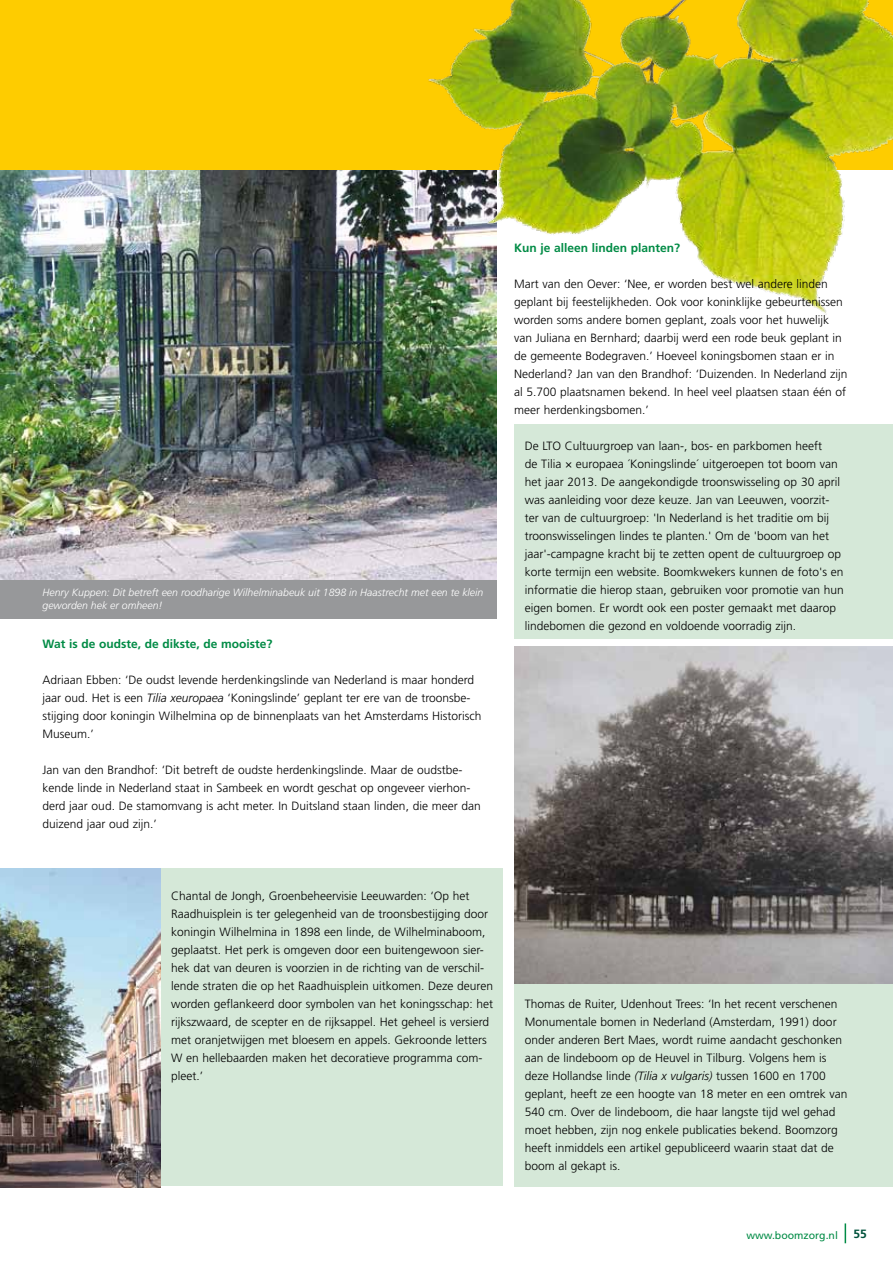
<style>
.page{position:relative;width:893px;height:1263px;background:#fff}
.page>*{position:absolute;margin:0;border:0;box-sizing:border-box;transform-origin:0 0}
.t1{font:300 12px/18px "Frutiger";color:#000}
.t2{font:700 12px "Frutiger";color:#008b45}
.t3{font:700 12px "Frutiger";color:#00523c}
.t4{font:italic 300 10.5px/12.6px "Frutiger";color:#fff}
.t5{font:10.5px "Frutiger";color:#008b45}
.s1{font-style:italic}
</style>
<div class="page">
<svg style="left:845px;top:1223px;width:1px;height:20px"></svg>
<img style="left:0;top:170px;width:496px;height:410px">
<div style="left:140px;top:868px;width:363px;height:318px;background:#d5e8d8"></div>
<div style="left:514px;top:852px;width:379px;height:334px;background:#d5e8d8"></div>
<div style="left:514px;top:424px;width:379px;height:215px;background:#d5e8d8"></div>
<img style="left:0;top:156px;width:1px;height:287px">
<div style="left:0;top:580px;width:496px;height:39px;background:#97989a"></div>
<img style="left:0;top:868px;width:160px;height:319px">
<div style="left:0;top:0;width:893px;height:170px;background:#fecc00"></div>
<img style="left:427px;top:0;width:466px;height:324px">
<img style="left:514px;top:646px;width:379px;height:337px">
<p class="t4" style="left:43px;top:586px;width:442px">Henry Kuppen: Dit betreft een roodharige Wilhelminabeuk uit 1898 in Haastrecht met een te klein geworden hek er omheen!</p>
<p class="t2" style="left:43px;top:637px;width:231px">Wat is de oudste, de dikste, de mooiste?</p>
<p class="t1" style="left:43px;top:671px;width:440px">Adriaan Ebben: ‘De oudst levende herdenkingslinde van Nederland is maar honderd jaar oud. Het is een <span class="s1">Tilia xeuropaea</span> ‘Koningslinde’ geplant ter ere van de troonsbe&shy;stijging door koningin Wilhelmina op de binnenplaats van het Amsterdams Historisch Museum.’</p>
<p class="t1" style="left:43px;top:761px;width:440px">Jan van den Brandhof: ‘Dit betreft de oudste herdenkingslinde. Maar de oudstbe&shy;kende linde in Nederland staat in Sambeek en wordt geschat op ongeveer vierhon&shy;derd jaar oud. De stamomvang is acht meter. In Duitsland staan linden, die meer dan duizend jaar oud zijn.’</p>
<p class="t2" style="left:514px;top:241px;width:168px">Kun je alleen linden planten?</p>
<p class="t1" style="left:514px;top:275px;width:335px">Mart van den Oever: ‘Nee, er worden best wel andere linden geplant bij feestelijkheden. Ook voor koninklijke gebeurtenissen worden soms andere bomen geplant, zoals voor het huwelijk van Juliana en Bernhard; daarbij werd een rode beuk geplant in de gemeente Bodegraven.’ Hoeveel koningsbomen staan er in Nederland? Jan van den Brandhof: ‘Duizenden. In Nederland zijn al 5.700 plaatsnamen bekend. In heel veel plaatsen staan één of meer herdenkingsbomen.’</p>
<p class="t1" style="left:525px;top:437px;width:320px">De LTO Cultuurgroep van laan-, bos- en parkbomen heeft<br>de Tilia × europaea ´Koningslinde´ uitgeroepen tot boom van het jaar 2013. De aangekondigde troonswisseling op 30 april was aanleiding voor deze keuze. Jan van Leeuwen, voorzit&shy;ter van de cultuurgroep: 'In Nederland is het traditie om bij troonswisselingen lindes te planten.' Om de 'boom van het jaar'-campagne kracht bij te zetten opent de cultuurgroep op korte termijn een website. Boomkwekers kunnen de foto's en informatie die hierop staan, gebruiken voor promotie van hun eigen bomen. Er wordt ook een poster gemaakt met daarop lindebomen die gezond en voldoende voorradig zijn.</p>
<p class="t1" style="left:171px;top:887px;width:324px">Chantal de Jongh, Groenbeheervisie Leeuwarden: ‘Op het Raadhuisplein is ter gelegenheid van de troonsbestijging door koningin Wilhelmina in 1898 een linde, de Wilhelminaboom, geplaatst. Het perk is omgeven door een buitengewoon sier&shy;hek dat van deuren is voorzien in de richting van de verschil&shy;lende straten die op het Raadhuisplein uitkomen. Deze deuren worden geflankeerd door symbolen van het koningsschap: het rijkszwaard, de scepter en de rijksappel. Het geheel is versierd met oranjetwijgen met bloesem en appels. Gekroonde letters W en hellebaarden maken het decoratieve programma com&shy;pleet.’</p>
<p class="t1" style="left:525px;top:995px;width:324px">Thomas de Ruiter, Udenhout Trees: ‘In het recent verschenen Monumentale bomen in Nederland (Amsterdam, 1991) door onder anderen Bert Maes, wordt ruime aandacht geschonken aan de lindeboom op de Heuvel in Tilburg. Volgens hem is deze Hollandse linde <span class="s1">(Tilia x vulgaris)</span> tussen 1600 en 1700 geplant, heeft ze een hoogte van 18 meter en een omtrek van 540 cm. Over de lindeboom, die haar langste tijd wel gehad moet hebben, zijn nog enkele publicaties bekend. Boomzorg heeft inmiddels een artikel gepubliceerd waarin staat dat de boom al gekapt is.</p>
<p class="t5" style="left:746px;top:1229px;width:93px">www.boomzorg.nl</p>
<p class="t3" style="left:853px;top:1227px;width:15px">55</p>
</div>
